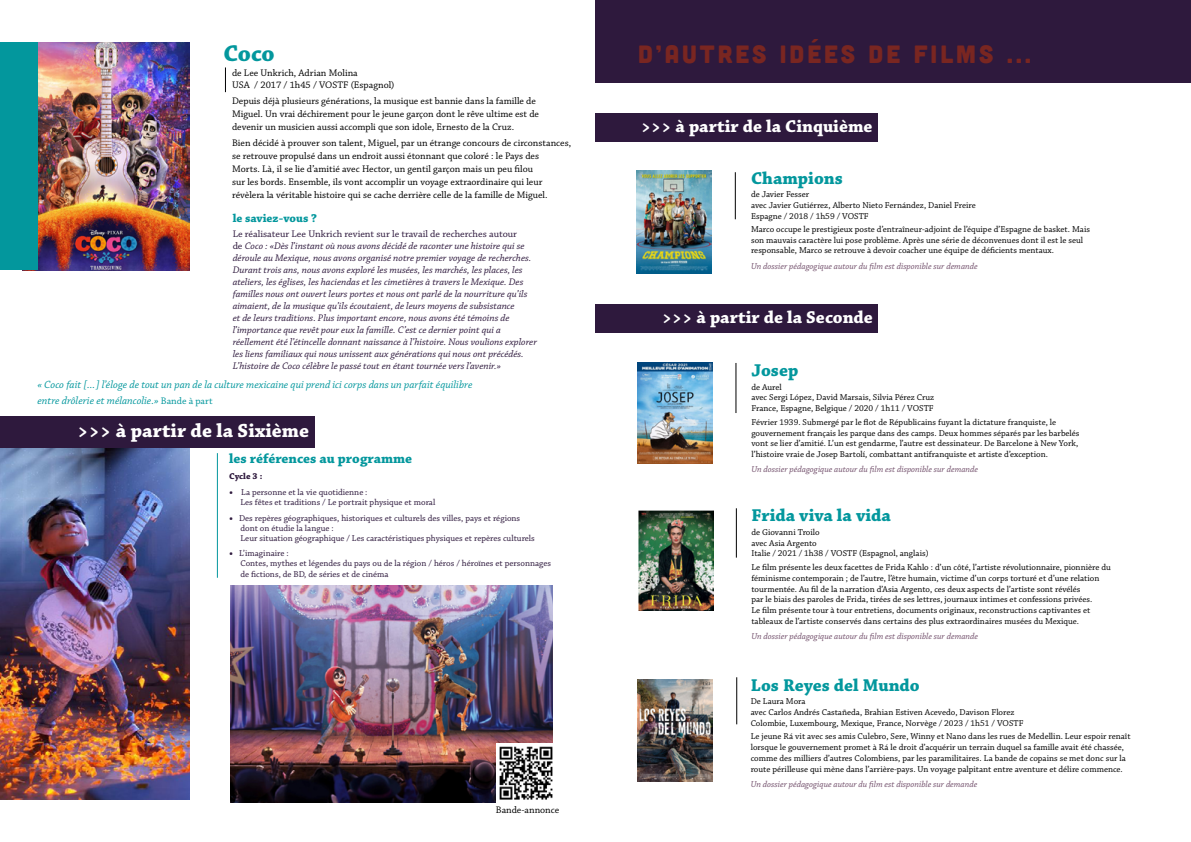
<style>
.page{position:relative;width:1191px;height:842px;background:#fff}
.page>*{position:absolute;margin:0;border:0;box-sizing:border-box;transform-origin:0 0}
.t1{font:25px "Cubano";letter-spacing:.12em;color:#792621}
.t2{font:700 24px "Chaparral Pro";color:#03979d}
.t3{font:700 20px "Chaparral Pro";color:#fff}
.t4{font:700 18px "Chaparral Pro";color:#03979d}
.t5{font:700 18px "Chaparral Pro";color:#fff}
.t6{font:700 14px "Chaparral Pro";color:#03979d}
.t7{font:700 12px "Chaparral Pro";color:#03979d}
.t8{font:italic 11px/16px "Chaparral Pro";color:#03979d}
.t9{font:italic 10px/12px "Chaparral Pro";color:#2e193d}
.t10{font:10px/13px "Chaparral Pro";color:#000}
.t11{font:9px/10.8px "Chaparral Pro";color:#000}
.t12{font:9px/10px "Chaparral Pro";color:#2e193d}
.t13{font:italic 9px "Chaparral Pro";color:#724f6b}
.t14{font:700 9px "Chaparral Pro";letter-spacing:.005em;color:#2e193d}
.s1{font-style:normal}
.s2{font-style:normal;font-size:10px}
.s3{font-size:13px}
</style>
<div class="page">
<img style="left:0;top:448px;width:189px;height:351px">
<div style="left:0;top:417px;width:315px;height:31px;background:#2e193d"></div>
<img style="left:37px;top:43px;width:153px;height:227px">
<div style="left:595px;top:305px;width:283px;height:28px;background:#2e193d"></div>
<div style="left:595px;top:0;width:596px;height:82px;background:#2e193d"></div>
<img style="left:636px;top:171px;width:75px;height:102px">
<img style="left:637px;top:679px;width:75px;height:102px">
<img style="left:637px;top:363px;width:75px;height:100px">
<img style="left:638px;top:511px;width:75px;height:100px">
<img style="left:231px;top:586px;width:322px;height:216px">
<svg style="left:225px;top:67px;width:1px;height:25px"></svg>
<hr style="left:735px;top:363px;width:1px;height:50px;background:#000">
<hr style="left:736px;top:508px;width:1px;height:50px;background:#000">
<hr style="left:736px;top:677px;width:1px;height:47px;background:#000">
<hr style="left:735px;top:172px;width:1px;height:47px;background:#000">
<div style="left:0;top:43px;width:37px;height:227px;background:#03979d"></div>
<img style="left:496px;top:743px;width:57px;height:59px">
<hr style="left:217px;top:453px;width:1px;height:125px;background:#03979d">
<div style="left:595px;top:113px;width:282px;height:28px;background:#2e193d"></div>
<h2 class="t2" style="left:223px;top:39px;width:53px">Coco</h2>
<p class="t10" style="left:232px;top:67px;width:164px;line-height:12px">de Lee Unkrich, Adrian Molina<br>USA / 2017 / 1h45 / VOSTF (Espagnol)</p>
<p class="t10" style="left:232px;top:94px;width:308px">Depuis déjà plusieurs générations, la musique est bannie dans la famille de<br>Miguel. Un vrai déchirement pour le jeune garçon dont le rêve ultime est de devenir un musicien aussi accompli que son idole, Ernesto de la Cruz.</p>
<p class="t10" style="left:232px;top:136px;width:340px">Bien décidé à prouver son talent, Miguel, par un étrange concours de circonstances, se retrouve propulsé dans un endroit aussi étonnant que coloré : le Pays des<br>Morts. Là, il se lie d’amitié avec Hector, un gentil garçon mais un peu filou<br>sur les bords. Ensemble, ils vont accomplir un voyage extraordinaire qui leur révèlera la véritable histoire qui se cache derrière celle de la famille de Miguel.</p>
<h3 class="t7" style="left:233px;top:211px;width:86px">le saviez-vous ?</h3>
<p class="t9" style="left:233px;top:228px;width:306px"><span class="s1">Le réalisateur Lee Unkrich revient sur le travail de recherches autour<br>de</span> Coco : «Dès l’instant où nous avons décidé de raconter une histoire qui se déroule au Mexique, nous avons organisé notre premier voyage de recherches.<br>Durant trois ans, nous avons exploré les musées, les marchés, les places, les ateliers, les églises, les haciendas et les cimetières à travers le Mexique. Des familles nous ont ouvert leurs portes et nous ont parlé de la nourriture qu’ils aimaient, de la musique qu’ils écoutaient, de leurs moyens de subsistance<br>et de leurs traditions. Plus important encore, nous avons été témoins de l’importance que revêt pour eux la famille. C’est ce dernier point qui a réellement été l’étincelle donnant naissance à l’histoire. Nous voulions explorer les liens familiaux qui nous unissent aux générations qui nous ont précédés.<br>L’histoire de Coco célèbre le passé tout en étant tournée vers l’avenir.»</p>
<p class="t8" style="left:37px;top:377px;width:436px">« Coco fait [...] l’éloge de tout un pan de la culture mexicaine qui prend ici corps dans un parfait équilibre entre drôlerie et mélancolie.» <span class="s2">Bande à part</span></p>
<h3 class="t3" style="left:78px;top:419px;width:233px">&gt;&gt;&gt; à partir de la Sixième</h3>
<h3 class="t6" style="left:229px;top:450px;width:185px">les références au programme</h3>
<p class="t14" style="left:229px;top:471px;width:35px">Cycle 3 :</p>
<p class="t12" style="left:240px;top:487px;width:196px;text-indent:-11px"><span class="s3">•</span> La personne et la vie quotidienne :<br>Les fêtes et traditions / Le portrait physique et moral</p>
<p class="t12" style="left:240px;top:513px;width:296px;text-indent:-11px"><span class="s3">•</span> Des repères géographiques, historiques et culturels des villes, pays et régions dont on étudie la langue :<br>Leur situation géographique / Les caractéristiques physiques et repères culturels</p>
<p class="t12" style="left:240px;top:549px;width:312px;line-height:10.4px;text-indent:-11px"><span class="s3">•</span> L’imaginaire :<br>Contes, mythes et légendes du pays ou de la région / héros / héroïnes et personnages de fictions, de BD, de séries et de cinéma</p>
<p class="t10" style="left:496px;top:803px;width:65px">Bande-annonce</p>
<h1 class="t1" style="left:638px;top:38px;width:394px">D’AUTRES IDÉES DE FILMS ...</h1>
<h3 class="t5" style="left:641px;top:116px;width:233px">&gt;&gt;&gt; à partir de la Cinquième</h3>
<h3 class="t4" style="left:751px;top:167px;width:93px">Champions</h3>
<p class="t11" style="left:751px;top:189px;width:226px">de Javier Fesser<br>avec Javier Gutiérrez, Alberto Nieto Fernández, Daniel Freire<br>Espagne / 2018 / 1h59 / VOSTF</p>
<p class="t11" style="left:751px;top:224px;width:340px">Marco occupe le prestigieux poste d’entraîneur-adjoint de l’équipe d’Espagne de basket. Mais son mauvais caractère lui pose problème. Après une série de déconvenues dont il est le seul responsable, Marco se retrouve à devoir coacher une équipe de déficients mentaux.</p>
<p class="t13" style="left:751px;top:261px;width:228px">Un dossier pédagogique autour du film est disponible sur demande</p>
<h3 class="t5" style="left:662px;top:307px;width:212px">&gt;&gt;&gt; à partir de la Seconde</h3>
<h3 class="t4" style="left:751px;top:360px;width:48px">Josep</h3>
<p class="t11" style="left:751px;top:382px;width:184px">de Aurel<br>avec Sergi López, David Marsais, Silvia Pérez Cruz<br>France, Espagne, Belgique / 2020 / 1h11 / VOSTF</p>
<p class="t11" style="left:751px;top:417px;width:329px">Février 1939. Submergé par le flot de Républicains fuyant la dictature franquiste, le gouvernement français les parque dans des camps. Deux hommes séparés par les barbelés vont se lier d’amitié. L’un est gendarme, l’autre est dessinateur. De Barcelone à New York, l’histoire vraie de Josep Bartolí, combattant antifranquiste et artiste d’exception.</p>
<p class="t13" style="left:751px;top:464px;width:228px">Un dossier pédagogique autour du film est disponible sur demande</p>
<h3 class="t4" style="left:751px;top:505px;width:141px">Frida viva la vida</h3>
<p class="t11" style="left:751px;top:527px;width:179px">de Giovanni Troilo<br>avec Asia Argento<br>Italie / 2021 / 1h38 / VOSTF (Espagnol, anglais)</p>
<p class="t11" style="left:751px;top:562px;width:361px">Le film présente les deux facettes de Frida Kahlo : d’un côté, l’artiste révolutionnaire, pionnière du féminisme contemporain ; de l’autre, l’être humain, victime d’un corps torturé et d’une relation tourmentée. Au fil de la narration d’Asia Argento, ces deux aspects de l’artiste sont révélés<br>par le biais des paroles de Frida, tirées de ses lettres, journaux intimes et confessions privées.<br>Le film présente tour à tour entretiens, documents originaux, reconstructions captivantes et tableaux de l’artiste conservés dans certains des plus extraordinaires musées du Mexique.</p>
<p class="t13" style="left:751px;top:631px;width:228px">Un dossier pédagogique autour du film est disponible sur demande</p>
<h3 class="t4" style="left:750px;top:674px;width:170px">Los Reyes del Mundo</h3>
<p class="t11" style="left:750px;top:696px;width:274px">De Laura Mora<br>avec Carlos Andrés Castañeda, Brahian Estiven Acevedo, Davison Florez<br>Colombie, Luxembourg, Mexique, France, Norvège / 2023 / 1h51 / VOSTF</p>
<p class="t11" style="left:750px;top:731px;width:381px">Le jeune Rá vit avec ses amis Culebro, Sere, Winny et Nano dans les rues de Medellin. Leur espoir renaît lorsque le gouvernement promet à Rá le droit d’acquérir un terrain duquel sa famille avait été chassée, comme des milliers d’autres Colombiens, par les paramilitaires. La bande de copains se met donc sur la route périlleuse qui mène dans l’arrière-pays. Un voyage palpitant entre aventure et délire commence.</p>
<p class="t13" style="left:750px;top:779px;width:228px">Un dossier pédagogique autour du film est disponible sur demande</p>
</div>
